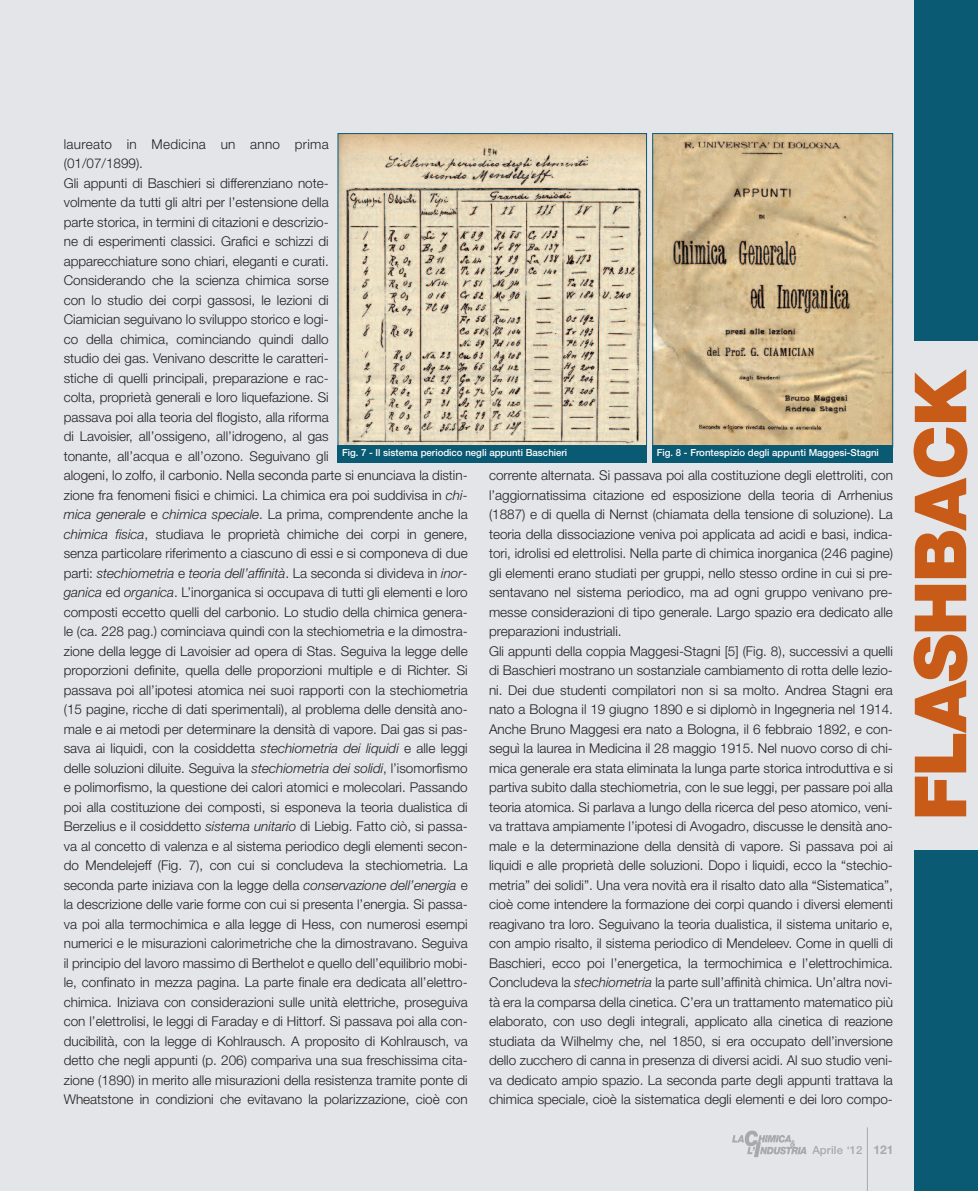
<style>
.page{position:relative;width:978px;height:1191px;background:#e3e5e9}
.page>*{position:absolute;margin:0;border:0;box-sizing:border-box;transform-origin:0 0}
.t1{font:900 72px "Helvetica Neue";letter-spacing:-.02em;color:#c85b18}
.t2{font:300 13.5px/19.5px "Helvetica Neue";color:#231f20}
.t3{font:500 11.25px "Helvetica Neue";letter-spacing:.01em;color:#a8a9ad}
.t4{font:500 9.75px "Helvetica Neue";color:#fff}
.s1{font-style:italic}
.s2{font-weight:700;font-size:12px}
</style>
<div class="page">
<div style="left:914px;top:0;width:64px;height:340px;background:#0b5a73"></div>
<div style="left:914px;top:850px;width:64px;height:341px;background:#0b5a73"></div>
<hr style="left:867px;top:1127px;width:1px;height:64px;background:#a8a9ad">
<img style="left:732px;top:1130px;width:75px;height:27px">
<img style="left:340px;top:135px;width:305px;height:310px">
<div style="left:338px;top:445px;width:309px;height:17px;background:#0b5a73"></div>
<img style="left:654px;top:135px;width:237px;height:310px">
<div style="left:652px;top:133px;width:241px;height:314px;border:1px solid #0b5a73"></div>
<div style="left:652px;top:445px;width:241px;height:17px;background:#0b5a73"></div>
<p class="t2" style="left:64px;top:134px;width:405px">laureato in Medicina un anno prima<br>(01/07/1899).<br>Gli appunti di Baschieri si differenziano note-<br>volmente da tutti gli altri per l’estensione della<br>parte storica, in termini di citazioni e descrizio-<br>ne di esperimenti classici. Grafici e schizzi di<br>apparecchiature sono chiari, eleganti e curati.<br>Considerando che la scienza chimica sorse<br>con lo studio dei corpi gassosi, le lezioni di<br>Ciamician seguivano lo sviluppo storico e logi-<br>co della chimica, cominciando quindi dallo<br>studio dei gas. Venivano descritte le caratteri-<br>stiche di quelli principali, preparazione e rac-<br>colta, proprietà generali e loro liquefazione. Si<br>passava poi alla teoria del flogisto, alla riforma<br>di Lavoisier, all’ossigeno, all’idrogeno, al gas<br>tonante, all’acqua e all’ozono. Seguivano gli<br>alogeni, lo zolfo, il carbonio. Nella seconda parte si enunciava la distin&shy;zione fra fenomeni fisici e chimici. La chimica era poi suddivisa in <span class="s1">chi&shy;mica generale</span> e <span class="s1">chimica speciale</span>. La prima, comprendente anche la <span class="s1">chimica fisica</span>, studiava le proprietà chimiche dei corpi in genere, senza particolare riferimento a ciascuno di essi e si componeva di due parti: <span class="s1">stechiometria</span> e <span class="s1">teoria dell’affinità</span>. La seconda si divideva in <span class="s1">inor&shy;ganica</span> ed <span class="s1">organica</span>. L’inorganica si occupava di tutti gli elementi e loro composti eccetto quelli del carbonio. Lo studio della chimica genera&shy;le (ca. 228 pag.) cominciava quindi con la stechiometria e la dimostra&shy;zione della legge di Lavoisier ad opera di Stas. Seguiva la legge delle proporzioni definite, quella delle proporzioni multiple e di Richter. Si passava poi all’ipotesi atomica nei suoi rapporti con la stechiometria (15 pagine, ricche di dati sperimentali), al problema delle densità ano&shy;male e ai metodi per determinare la densità di vapore. Dai gas si pas&shy;sava ai liquidi, con la cosiddetta <span class="s1">stechiometria dei liquidi</span> e alle leggi delle soluzioni diluite. Seguiva la <span class="s1">stechiometria dei solidi</span>, l’isomorfismo e polimorfismo, la questione dei calori atomici e molecolari. Passando poi alla costituzione dei composti, si esponeva la teoria dualistica di Berzelius e il cosiddetto <span class="s1">sistema unitario</span> di Liebig. Fatto ciò, si passa&shy;va al concetto di valenza e al sistema periodico degli elementi secon&shy;do Mendelejeff (Fig. 7), con cui si concludeva la stechiometria. La seconda parte iniziava con la legge della <span class="s1">conservazione dell’energia</span> e la descrizione delle varie forme con cui si presenta l’energia. Si passa&shy;va poi alla termochimica e alla legge di Hess, con numerosi esempi numerici e le misurazioni calorimetriche che la dimostravano. Seguiva il principio del lavoro massimo di Berthelot e quello dell’equilibrio mobi&shy;le, confinato in mezza pagina. La parte finale era dedicata all’elettro&shy;chimica. Iniziava con considerazioni sulle unità elettriche, proseguiva con l’elettrolisi, le leggi di Faraday e di Hittorf. Si passava poi alla con&shy;ducibilità, con la legge di Kohlrausch. A proposito di Kohlrausch, va detto che negli appunti (p. 206) compariva una sua freschissima cita&shy;zione (1890) in merito alle misurazioni della resistenza tramite ponte di Wheatstone in condizioni che evitavano la polarizzazione, cioè con</p>
<p class="t4" style="left:342px;top:449px;width:227px">Fig. 7 - Il sistema periodico negli appunti Baschieri</p>
<p class="t4" style="left:657px;top:449px;width:224px">Fig. 8 - Frontespizio degli appunti Maggesi-Stagni</p>
<p class="t2" style="left:489px;top:465px;width:405px">corrente alternata. Si passava poi alla costituzione degli elettroliti, con l’aggiornatissima citazione ed esposizione della teoria di Arrhenius (1887) e di quella di Nernst (chiamata della tensione di soluzione). La teoria della dissociazione veniva poi applicata ad acidi e basi, indica&shy;tori, idrolisi ed elettrolisi. Nella parte di chimica inorganica (246 pagine) gli elementi erano studiati per gruppi, nello stesso ordine in cui si pre&shy;sentavano nel sistema periodico, ma ad ogni gruppo venivano pre&shy;messe considerazioni di tipo generale. Largo spazio era dedicato alle preparazioni industriali.<br>Gli appunti della coppia Maggesi-Stagni [5] (Fig. 8), successivi a quelli di Baschieri mostrano un sostanziale cambiamento di rotta delle lezio&shy;ni. Dei due studenti compilatori non si sa molto. Andrea Stagni era nato a Bologna il 19 giugno 1890 e si diplomò in Ingegneria nel 1914.<br>Anche Bruno Maggesi era nato a Bologna, il 6 febbraio 1892, e con&shy;seguì la laurea in Medicina il 28 maggio 1915. Nel nuovo corso di chi&shy;mica generale era stata eliminata la lunga parte storica introduttiva e si partiva subito dalla stechiometria, con le sue leggi, per passare poi alla teoria atomica. Si parlava a lungo della ricerca del peso atomico, veni&shy;va trattava ampiamente l’ipotesi di Avogadro, discusse le densità ano&shy;male e la determinazione della densità di vapore. Si passava poi ai liquidi e alle proprietà delle soluzioni. Dopo i liquidi, ecco la “stechio&shy;metria” dei solidi”. Una vera novità era il risalto dato alla “Sistematica”, cioè come intendere la formazione dei corpi quando i diversi elementi reagivano tra loro. Seguivano la teoria dualistica, il sistema unitario e, con ampio risalto, il sistema periodico di Mendeleev. Come in quelli di Baschieri, ecco poi l’energetica, la termochimica e l’elettrochimica.<br>Concludeva la <span class="s1">stechiometria</span> la parte sull’affinità chimica. Un’altra novi&shy;tà era la comparsa della cinetica. C’era un trattamento matematico più elaborato, con uso degli integrali, applicato alla cinetica di reazione studiata da Wilhelmy che, nel 1850, si era occupato dell’inversione dello zucchero di canna in presenza di diversi acidi. Al suo studio veni&shy;va dedicato ampio spazio. La seconda parte degli appunti trattava la chimica speciale, cioè la sistematica degli elementi e dei loro compo-</p>
<p class="t3" style="left:812px;top:1146px;width:83px">Aprile ‘12 <span class="s2">121</span></p>
<h1 class="t1" style="left:915px;top:820px;width:451px;rotate:-90deg">FLASHBACK</h1>
</div>
